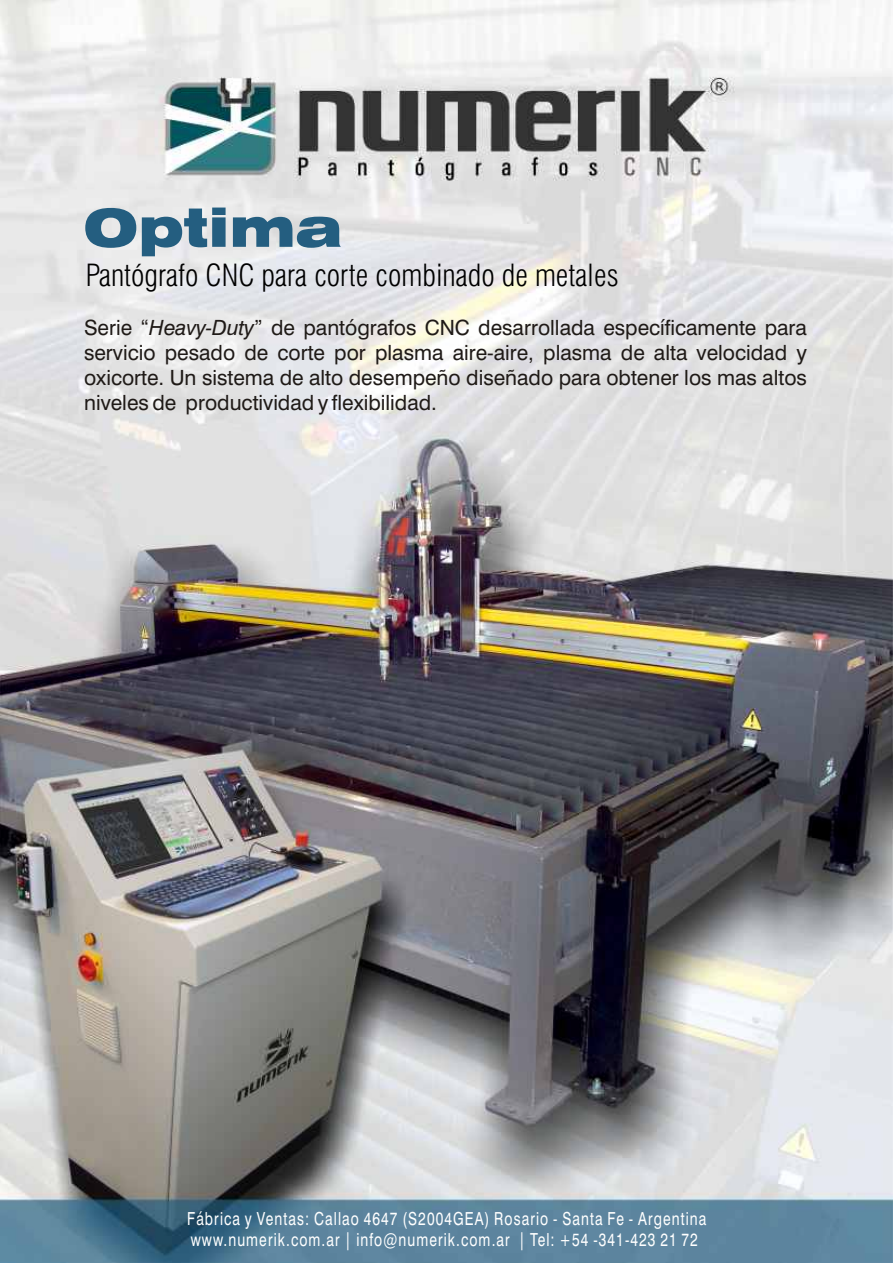
<style>
.page{position:relative;width:893px;height:1263px;background:#fff}
.page>*{position:absolute;margin:0;border:0;box-sizing:border-box;transform-origin:0 0}
.t1{font:900 expanded 52.5px "Swiss 721 BT";color:#245e80}
.t2{font:300 condensed 30px "Swiss 721 BT";color:#000}
.t3{font:21px/25.2px "Swiss 721 BT";color:#1f1a17;text-align:justify}
.t4{font:18px "Swiss 721 BT";letter-spacing:.08em;color:#fff;scale:.77 1}
.s1{font-style:italic}
</style>
<div class="page">
<img style="left:0;top:0;width:893px;height:1263px">
<h1 class="t1" style="left:83px;top:207px;width:261px">Optima</h1>
<h2 class="t2" style="left:86px;top:263px;width:534px">Pantógrafo CNC para corte combinado de metales</h2>
<p class="t3" style="left:84px;top:317px;width:724px">Serie “<span class="s1">Heavy-Duty</span>” de pantógrafos CNC desarrollada específicamente para servicio pesado de corte por plasma aire-aire, plasma de alta velocidad y oxicorte. Un sistema de alto desempeño diseñado para obtener los mas altos niveles de productividad y flexibilidad.</p>
<p class="t4" style="left:187px;top:1211px;width:676px">Fábrica y Ventas: Callao 4647 (S2004GEA) Rosario - Santa Fe - Argentina</p>
<p class="t4" style="left:191px;top:1233px;width:660px">www.numerik.com.ar | info@numerik.com.ar | Tel: +54 -341-423 21 72</p>
</div>
